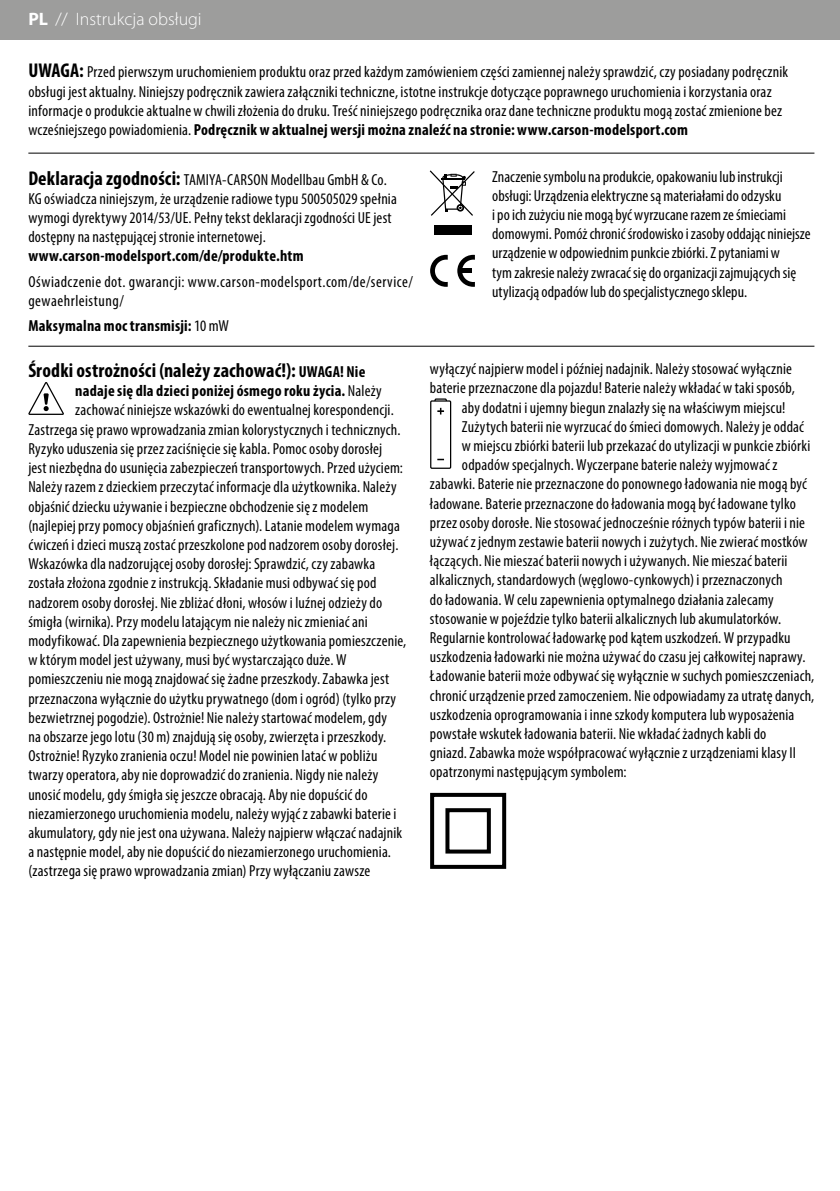
<style>
.page{position:relative;width:840px;height:1191px;background:#fff}
.page>*{position:absolute;margin:0;border:0;box-sizing:border-box;transform-origin:0 0}
.t1{font:700 condensed 20px "Myriad Pro";letter-spacing:.005em;color:#000}
.t2{font:300 18px "Myriad Pro";color:#fff}
.t3{font:condensed 16px/19.2px "Myriad Pro";letter-spacing:.01em;color:#000}
.t4{font:700 condensed 16px "Myriad Pro";letter-spacing:.015em;color:#000}
.t5{font:condensed 16px/19.2px "Myriad Pro";letter-spacing:.03em;color:#000}
.s1{font-weight:700}
.s2{font-weight:700;font-size:20px}
.s3{font-weight:400}
.s4{font-size:16px}
</style>
<div class="page">
<div style="left:0;top:0;width:839px;height:40px;background:#9d9d9c"></div>
<hr style="left:28px;top:153px;width:786px;height:1px;background:#000">
<hr style="left:28px;top:346px;width:786px;height:1px;background:#000">
<div style="left:433px;top:225px;width:38px;height:9px;background:#000"></div>
<svg style="left:429px;top:170px;width:45px;height:46px"></svg>
<svg style="left:430px;top:255px;width:17px;height:32px"></svg>
<svg style="left:457px;top:255px;width:17px;height:32px"></svg>
<div style="left:460px;top:268px;width:11px;height:5px;background:#000"></div>
<svg style="left:28px;top:382px;width:36px;height:33px"></svg>
<div style="left:430px;top:793px;width:76px;height:76px;border:4px solid #000"></div>
<div style="left:445px;top:808px;width:45px;height:45px;border:4px solid #000"></div>
<div style="left:434px;top:398px;width:12px;height:6px;border:1px solid #000"></div>
<div style="left:430px;top:401px;width:20px;height:67px;background:#fff"></div>
<div style="left:430px;top:400px;width:21px;height:69px;border:1px solid #000"></div>
<svg style="left:437px;top:408px;width:6px;height:6px"></svg>
<p class="t2" style="left:28px;top:8px;width:175px"><span class="s1">PL</span> // Instrukcja obsługi</p>
<p class="t3" style="left:28px;top:62px;width:760px"><span class="s2">UWAGA:</span> Przed pierwszym uruchomieniem produktu oraz przed każdym zamówieniem części zamiennej należy sprawdzić, czy posiadany podręcznik obsługi jest aktualny. Niniejszy podręcznik zawiera załączniki techniczne, istotne instrukcje dotyczące poprawnego uruchomienia i korzystania oraz informacje o produkcie aktualne w chwili złożenia do druku. Treść niniejszego podręcznika oraz dane techniczne produktu mogą zostać zmienione bez wcześniejszego powiadomienia. <span class="s1">Podręcznik w aktualnej wersji można znaleźć na stronie: www.carson-modelsport.com</span></p>
<p class="t3" style="left:28px;top:169px;width:370px"><span class="s2">Deklaracja zgodności:</span> TAMIYA-CARSON Modellbau GmbH &amp; Co.<br>KG oświadcza niniejszym, że urządzenie radiowe typu 500505029 spełnia wymogi dyrektywy 2014/53/UE. Pełny tekst deklaracji zgodności UE jest dostępny na następującej stronie internetowej.</p>
<p class="t4" style="left:28px;top:246px;width:277px">www.carson-modelsport.com/de/produkte.htm</p>
<p class="t5" style="left:28px;top:271px;width:386px">Oświadczenie dot. gwarancji: www.carson-modelsport.com/de/service/ gewaehrleistung/</p>
<p class="t4" style="left:28px;top:316px;width:202px">Maksymalna moc transmisji: <span class="s3">10 mW</span></p>
<p class="t3" style="left:492px;top:166px;width:320px">Znaczenie symbolu na produkcie, opakowaniu lub instrukcji obsługi: Urządzenia elektryczne są materiałami do odzysku<br>i po ich zużyciu nie mogą być wyrzucane razem ze śmieciami domowymi. Pomóż chronić środowisko i zasoby oddając niniejsze urządzenie w odpowiednim punkcie zbiórki. Z pytaniami w<br>tym zakresie należy zwracać się do organizacji zajmujących się utylizacją odpadów lub do specjalistycznego sklepu.</p>
<p class="t1" style="left:28px;top:358px;width:338px">Środki ostrożności (należy zachować!): <span class="s4">UWAGA! Nie</span></p>
<p class="t4" style="left:75px;top:381px;width:308px">nadaje się dla dzieci poniżej ósmego roku życia. <span class="s3">Należy</span></p>
<p class="t3" style="left:75px;top:400px;width:320px">zachować niniejsze wskazówki do ewentualnej korespondencji.</p>
<p class="t3" style="left:28px;top:419px;width:373px">Zastrzega się prawo wprowadzania zmian kolorystycznych i technicznych.</p>
<p class="t3" style="left:28px;top:439px;width:355px">Ryzyko uduszenia się przez zaciśnięcie się kabla. Pomoc osoby dorosłej</p>
<p class="t3" style="left:28px;top:458px;width:376px">jest niezbędna do usunięcia zabezpieczeń transportowych. Przed użyciem:</p>
<p class="t3" style="left:28px;top:477px;width:369px">Należy razem z dzieckiem przeczytać informacje dla użytkownika. Należy</p>
<p class="t3" style="left:28px;top:496px;width:341px">objaśnić dziecku używanie i bezpieczne obchodzenie się z modelem</p>
<p class="t3" style="left:28px;top:515px;width:373px">(najlepiej przy pomocy objaśnień graficznych). Latanie modelem wymaga</p>
<p class="t3" style="left:28px;top:535px;width:371px">ćwiczeń i dzieci muszą zostać przeszkolone pod nadzorem osoby dorosłej.</p>
<p class="t3" style="left:28px;top:554px;width:348px">Wskazówka dla nadzorującej osoby dorosłej: Sprawdzić, czy zabawka</p>
<p class="t3" style="left:28px;top:573px;width:349px">została złożona zgodnie z instrukcją. Składanie musi odbywać się pod</p>
<p class="t3" style="left:28px;top:592px;width:355px">nadzorem osoby dorosłej. Nie zbliżać dłoni, włosów i luźnej odzieży do</p>
<p class="t3" style="left:28px;top:611px;width:341px">śmigła (wirnika). Przy modelu latającym nie należy nic zmieniać ani</p>
<p class="t3" style="left:28px;top:631px;width:379px">modyfikować. Dla zapewnienia bezpiecznego użytkowania pomieszczenie,</p>
<p class="t3" style="left:28px;top:650px;width:319px">w którym model jest używany, musi być wystarczająco duże. W</p>
<p class="t3" style="left:28px;top:669px;width:362px">pomieszczeniu nie mogą znajdować się żadne przeszkody. Zabawka jest</p>
<p class="t3" style="left:28px;top:688px;width:369px">przeznaczona wyłącznie do użytku prywatnego (dom i ogród) (tylko przy</p>
<p class="t3" style="left:28px;top:707px;width:360px">bezwietrznej pogodzie). Ostrożnie! Nie należy startować modelem, gdy</p>
<p class="t3" style="left:28px;top:727px;width:359px">na obszarze jego lotu (30 m) znajdują się osoby, zwierzęta i przeszkody.</p>
<p class="t3" style="left:28px;top:746px;width:350px">Ostrożnie! Ryzyko zranienia oczu! Model nie powinien latać w pobliżu</p>
<p class="t3" style="left:28px;top:765px;width:351px">twarzy operatora, aby nie doprowadzić do zranienia. Nigdy nie należy</p>
<p class="t3" style="left:28px;top:784px;width:340px">unosić modelu, gdy śmigła się jeszcze obracają. Aby nie dopuścić do</p>
<p class="t3" style="left:28px;top:803px;width:369px">niezamierzonego uruchomienia modelu, należy wyjąć z zabawki baterie i</p>
<p class="t3" style="left:28px;top:823px;width:375px">akumulatory, gdy nie jest ona używana. Należy najpierw włączać nadajnik</p>
<p class="t3" style="left:28px;top:842px;width:364px">a następnie model, aby nie dopuścić do niezamierzonego uruchomienia.</p>
<p class="t3" style="left:28px;top:861px;width:343px">(zastrzega się prawo wprowadzania zmian) Przy wyłączaniu zawsze</p>
<p class="t3" style="left:429px;top:359px;width:363px">wyłączyć najpierw model i później nadajnik. Należy stosować wyłącznie</p>
<p class="t3" style="left:429px;top:378px;width:366px">baterie przeznaczone dla pojazdu! Baterie należy wkładać w taki sposób,</p>
<p class="t3" style="left:461px;top:397px;width:325px">aby dodatni i ujemny biegun znalazły się na właściwym miejscu!</p>
<p class="t3" style="left:461px;top:416px;width:343px">Zużytych baterii nie wyrzucać do śmieci domowych. Należy je oddać</p>
<p class="t3" style="left:461px;top:436px;width:350px">w miejscu zbiórki baterii lub przekazać do utylizacji w punkcie zbiórki</p>
<p class="t3" style="left:461px;top:455px;width:317px">odpadów specjalnych. Wyczerpane baterie należy wyjmować z</p>
<p class="t3" style="left:429px;top:474px;width:378px">zabawki. Baterie nie przeznaczone do ponownego ładowania nie mogą być</p>
<p class="t3" style="left:429px;top:493px;width:367px">ładowane. Baterie przeznaczone do ładowania mogą być ładowane tylko</p>
<p class="t3" style="left:429px;top:512px;width:376px">przez osoby dorosłe. Nie stosować jednocześnie różnych typów baterii i nie</p>
<p class="t3" style="left:429px;top:532px;width:379px">używać z jednym zestawie baterii nowych i zużytych. Nie zwierać mostków</p>
<p class="t3" style="left:429px;top:551px;width:359px">łączących. Nie mieszać baterii nowych i używanych. Nie mieszać baterii</p>
<p class="t3" style="left:429px;top:570px;width:354px">alkalicznych, standardowych (węglowo-cynkowych) i przeznaczonych</p>
<p class="t3" style="left:429px;top:589px;width:345px">do ładowania. W celu zapewnienia optymalnego działania zalecamy</p>
<p class="t3" style="left:429px;top:608px;width:352px">stosowanie w pojeździe tylko baterii alkalicznych lub akumulatorków.</p>
<p class="t3" style="left:429px;top:628px;width:362px">Regularnie kontrolować ładowarkę pod kątem uszkodzeń. W przypadku</p>
<p class="t3" style="left:429px;top:647px;width:377px">uszkodzenia ładowarki nie można używać do czasu jej całkowitej naprawy.</p>
<p class="t3" style="left:429px;top:666px;width:386px">Ładowanie baterii może odbywać się wyłącznie w suchych pomieszczeniach,</p>
<p class="t3" style="left:429px;top:685px;width:386px">chronić urządzenie przed zamoczeniem. Nie odpowiadamy za utratę danych,</p>
<p class="t3" style="left:429px;top:704px;width:366px">uszkodzenia oprogramowania i inne szkody komputera lub wyposażenia</p>
<p class="t3" style="left:429px;top:724px;width:338px">powstałe wskutek ładowania baterii. Nie wkładać żadnych kabli do</p>
<p class="t3" style="left:429px;top:743px;width:367px">gniazd. Zabawka może współpracować wyłącznie z urządzeniami klasy II</p>
<p class="t3" style="left:429px;top:762px;width:198px">opatrzonymi następującym symbolem:</p>
</div>
